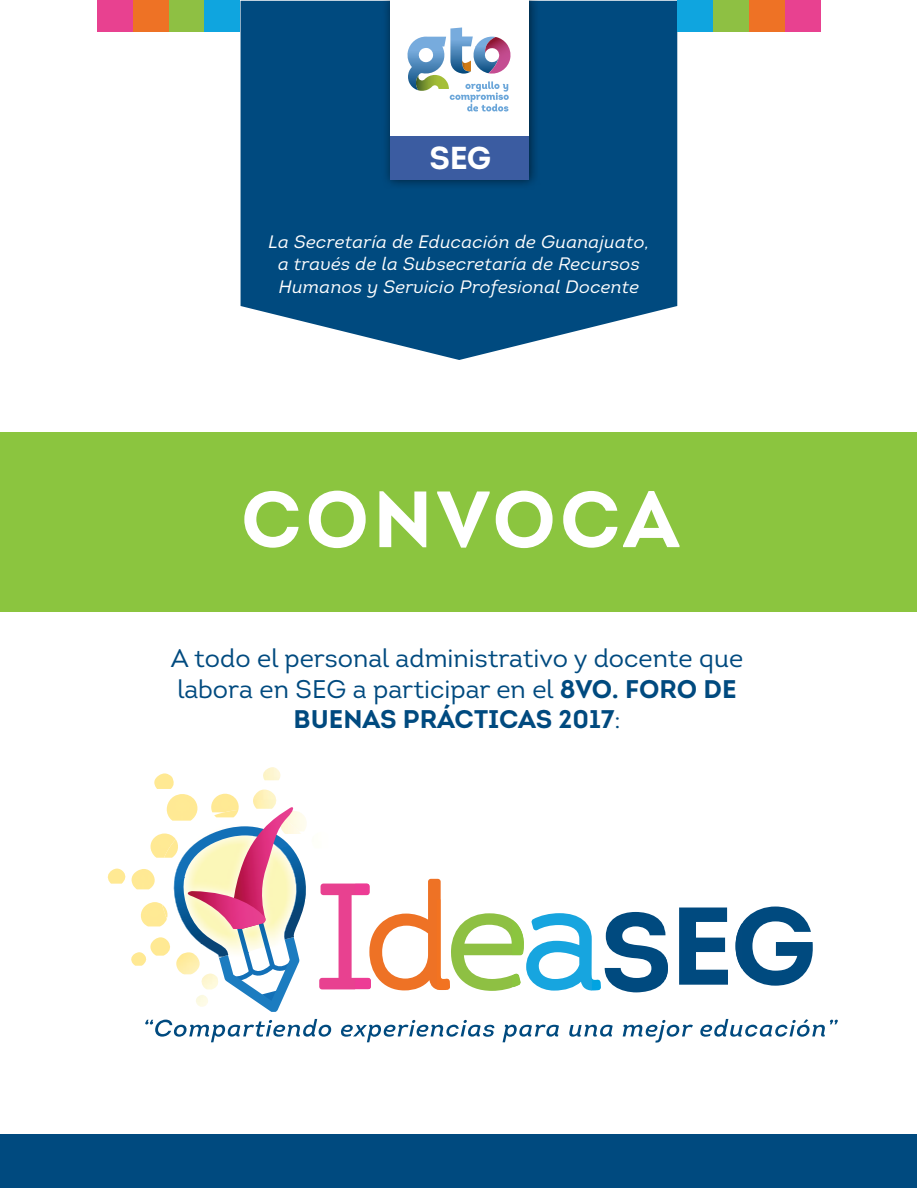
<style>
.page{position:relative;width:918px;height:1188px;background:#fff}
.page>*{position:absolute;margin:0;border:0;box-sizing:border-box;transform-origin:0 0}
.t1{font:700 79.5px "Intro";letter-spacing:.05em;color:#fff}
.t2{font:700 31.65px "Intro";color:#fff}
.t3{font:25.5px/30.6px "Intro";color:#004a7f}
.t4{font:25.5px "Intro Bold Caps";color:#004a7f}
.t5{font:italic 18px/22.5px "Intro";letter-spacing:.02em;color:#fff;text-align:center}
.s1{font-family:"Intro Bold Caps"}
.s2{font-family:"Intro"}
</style>
<div class="page">
<div style="left:1px;top:432px;width:916px;height:180px;background:#8bc53f"></div>
<div style="left:1px;top:1134px;width:916px;height:54px;background:#004a7f"></div>
<svg style="left:241px;top:1px;width:436px;height:359px;fill:#004a7f"></svg>
<img style="left:167px;top:794px;width:31px;height:13px">
<img style="left:150px;top:834px;width:12px;height:24px">
<img style="left:211px;top:794px;width:28px;height:13px">
<img style="left:140px;top:902px;width:22px;height:24px">
<img style="left:253px;top:790px;width:24px;height:17px">
<img style="left:131px;top:869px;width:24px;height:20px">
<img style="left:154px;top:773px;width:20px;height:16px">
<img style="left:150px;top:937px;width:12px;height:19px">
<img style="left:107px;top:869px;width:19px;height:15px">
<img style="left:263px;top:767px;width:18px;height:13px">
<img style="left:131px;top:952px;width:16px;height:14px">
<svg style="left:162px;top:807px;width:144px;height:205px"></svg>
<svg style="left:319px;top:878px;width:346px;height:114px"></svg>
<svg style="left:742px;top:907px;width:71px;height:79px"></svg>
<img style="left:665px;top:931px;width:3px;height:49px">
<img style="left:735px;top:923px;width:7px;height:46px">
<svg style="left:679px;top:908px;width:49px;height:77px"></svg>
<svg style="left:145px;top:1019px;width:186px;height:23px"></svg>
<svg style="left:341px;top:1020px;width:154px;height:22px"></svg>
<svg style="left:503px;top:1025px;width:56px;height:17px"></svg>
<svg style="left:569px;top:1024px;width:44px;height:13px"></svg>
<svg style="left:623px;top:1020px;width:70px;height:23px"></svg>
<svg style="left:700px;top:1019px;width:138px;height:18px"></svg>
<div style="left:382px;top:0;width:159px;height:190px;background:#000;opacity:.55"></div>
<div style="left:390px;top:0;width:139px;height:138px;background:#fff"></div>
<svg style="left:407px;top:27px;width:104px;height:85px"></svg>
<div style="left:390px;top:136px;width:139px;height:44px;background:#3b5ca1"></div>
<div style="left:97px;top:0;width:36px;height:31px;background:#e84190"></div>
<div style="left:785px;top:0;width:36px;height:31px;background:#e84190"></div>
<div style="left:169px;top:0;width:36px;height:31px;background:#8ec043"></div>
<div style="left:713px;top:0;width:36px;height:31px;background:#8ec043"></div>
<div style="left:133px;top:0;width:36px;height:31px;background:#ee7225"></div>
<div style="left:749px;top:0;width:36px;height:31px;background:#ee7225"></div>
<div style="left:205px;top:0;width:35px;height:31px;background:#0fa5df"></div>
<div style="left:677px;top:0;width:36px;height:31px;background:#0fa5df"></div>
<h2 class="t2" style="left:429px;top:138px;width:63px">SEG</h2>
<p class="t5" style="left:269px;top:230px;width:382px">La Secretaría de Educación de Guanajuato, a través de la Subsecretaría de Recursos<br>Humanos y Servicio Profesional Docente</p>
<h1 class="t1" style="left:241px;top:469px;width:440px">CONVOCA</h1>
<h3 class="t3" style="left:171px;top:643px;width:574px">A todo el personal administrativo y docente que labora en SEG a participar en el <span class="s1">8Vo. FORO DE</span></h3>
<h3 class="t4" style="left:294px;top:703px;width:328px">BUENAS PRÁCTICAS 2017<span class="s2">:</span></h3>
</div>
